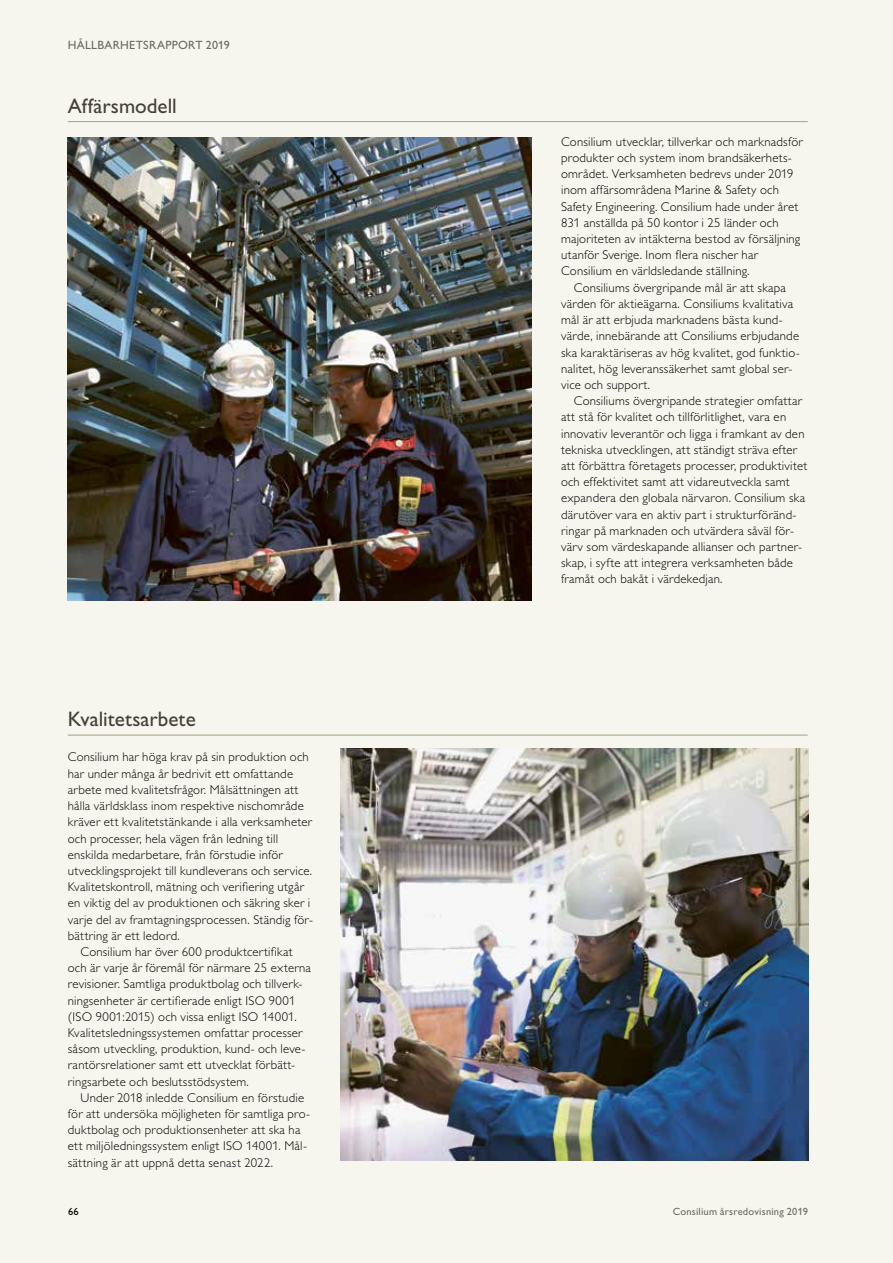
<style>
.page{position:relative;width:893px;height:1263px;background:#f6f5ee}
.page>*{position:absolute;margin:0;border:0;box-sizing:border-box;transform-origin:0 0}
.t1{font:21px "Gill Alt One";color:#454034}
.t2{font:300 12.75px/16.2px "Gill Alt One";letter-spacing:.02em;color:#000}
.t3{font:12px "Gill Alt One";letter-spacing:.025em;color:#6d6a63}
.t4{font:10.5px "Gill Alt One";letter-spacing:.02em;color:#6d6a63}
.t5{font:10.5px "Gill Alt One";color:#000}
</style>
<div class="page">
<img style="left:68px;top:137px;width:463px;height:463px">
<img style="left:340px;top:748px;width:468px;height:412px">
<hr style="left:68px;top:735px;width:740px;height:1px;background:#a7a37a">
<hr style="left:68px;top:121px;width:740px;height:1px;background:#a7a37a">
<p class="t3" style="left:68px;top:38px;width:164px">HÅLLBARHETSRAPPORT 2019</p>
<h1 class="t1" style="left:68px;top:94px;width:110px">Affärsmodell</h1>
<h1 class="t1" style="left:68px;top:707px;width:129px">Kvalitetsarbete</h1>
<p class="t2" style="left:68px;top:749px;width:242px">Consilium har höga krav på sin produktion och</p>
<p class="t2" style="left:68px;top:765px;width:227px">har under många år bedrivit ett omfattande</p>
<p class="t2" style="left:68px;top:781px;width:232px">arbete med kvalitetsfrågor. Målsättningen att</p>
<p class="t2" style="left:68px;top:798px;width:237px">hålla världsklass inom respektive nischområde</p>
<p class="t2" style="left:68px;top:814px;width:246px">kräver ett kvalitetstänkande i alla verksamheter</p>
<p class="t2" style="left:68px;top:830px;width:212px">och processer, hela vägen från ledning till</p>
<p class="t2" style="left:68px;top:846px;width:217px">enskilda medarbetare, från förstudie inför</p>
<p class="t2" style="left:68px;top:862px;width:246px">utvecklingsprojekt till kundleverans och service.</p>
<p class="t2" style="left:68px;top:879px;width:238px">Kvalitetskontroll, mätning och verifiering utgår</p>
<p class="t2" style="left:68px;top:895px;width:244px">en viktig del av produktionen och säkring sker i</p>
<p class="t2" style="left:68px;top:911px;width:247px">varje del av framtagningsprocessen. Ständig för-</p>
<p class="t2" style="left:68px;top:927px;width:113px">bättring är ett ledord.</p>
<p class="t2" style="left:81px;top:944px;width:214px">Consilium har över 600 produktcertifikat</p>
<p class="t2" style="left:68px;top:960px;width:245px">och är varje år föremål för närmare 25 externa</p>
<p class="t2" style="left:68px;top:976px;width:236px">revisioner. Samtliga produktbolag och tillverk-</p>
<p class="t2" style="left:68px;top:992px;width:229px">ningsenheter är certifierade enligt ISO 9001</p>
<p class="t2" style="left:68px;top:1008px;width:230px">(ISO 9001:2015) och vissa enligt ISO 14001.</p>
<p class="t2" style="left:68px;top:1025px;width:236px">Kvalitetsledningssystemen omfattar processer</p>
<p class="t2" style="left:68px;top:1041px;width:239px">såsom utveckling, produktion, kund- och leve-</p>
<p class="t2" style="left:68px;top:1057px;width:229px">rantörsrelationer samt ett utvecklat förbätt-</p>
<p class="t2" style="left:68px;top:1073px;width:183px">ringsarbete och beslutsstödsystem.</p>
<p class="t2" style="left:81px;top:1089px;width:225px">Under 2018 inledde Consilium en förstudie</p>
<p class="t2" style="left:68px;top:1106px;width:244px">för att undersöka möjligheten för samtliga pro-</p>
<p class="t2" style="left:68px;top:1122px;width:234px">duktbolag och produktionsenheter att ska ha</p>
<p class="t2" style="left:68px;top:1138px;width:241px">ett miljöledningssystem enligt ISO 14001. Mål-</p>
<p class="t2" style="left:68px;top:1154px;width:207px">sättning är att uppnå detta senast 2022.</p>
<p class="t2" style="left:561px;top:133px;width:243px">Consilium utvecklar, tillverkar och marknadsför produkter och system inom brandsäkerhets&shy;området. Verksamheten bedrevs under 2019 inom affärsområdena Marine &amp; Safety och Safety Engineering. Consilium hade under året 831 anställda på 50 kontor i 25 länder och majoriteten av intäkterna bestod av försäljning utanför Sverige. Inom flera nischer har Consilium en världsledande ställning.</p>
<p class="t2" style="left:561px;top:279px;width:240px;text-indent:13px">Consiliums övergripande mål är att skapa värden för aktieägarna. Consiliums kvalitativa mål är att erbjuda marknadens bästa kund&shy;värde, innebärande att Consiliums erbjudande ska karaktäriseras av hög kvalitet, god funktio&shy;nalitet, hög leveranssäkerhet samt global ser&shy;vice och support.</p>
<p class="t2" style="left:561px;top:393px;width:248px;text-indent:13px">Consiliums övergripande strategier omfattar att stå för kvalitet och tillförlitlighet, vara en innovativ leverantör och ligga i framkant av den tekniska utvecklingen, att ständigt sträva efter att förbättra företagets processer, produktivitet och effektivitet samt att vidareutveckla samt expandera den globala närvaron. Consilium ska därutöver vara en aktiv part i strukturföränd&shy;ringar på marknaden och utvärdera såväl för&shy;värv som värdeskapande allianser och partner&shy;skap, i syfte att integrera verksamheten både framåt och bakåt i värdekedjan.</p>
<p class="t5" style="left:68px;top:1205px;width:12px">66</p>
<p class="t4" style="left:673px;top:1205px;width:137px">Consilium årsredovisning 2019</p>
</div>
